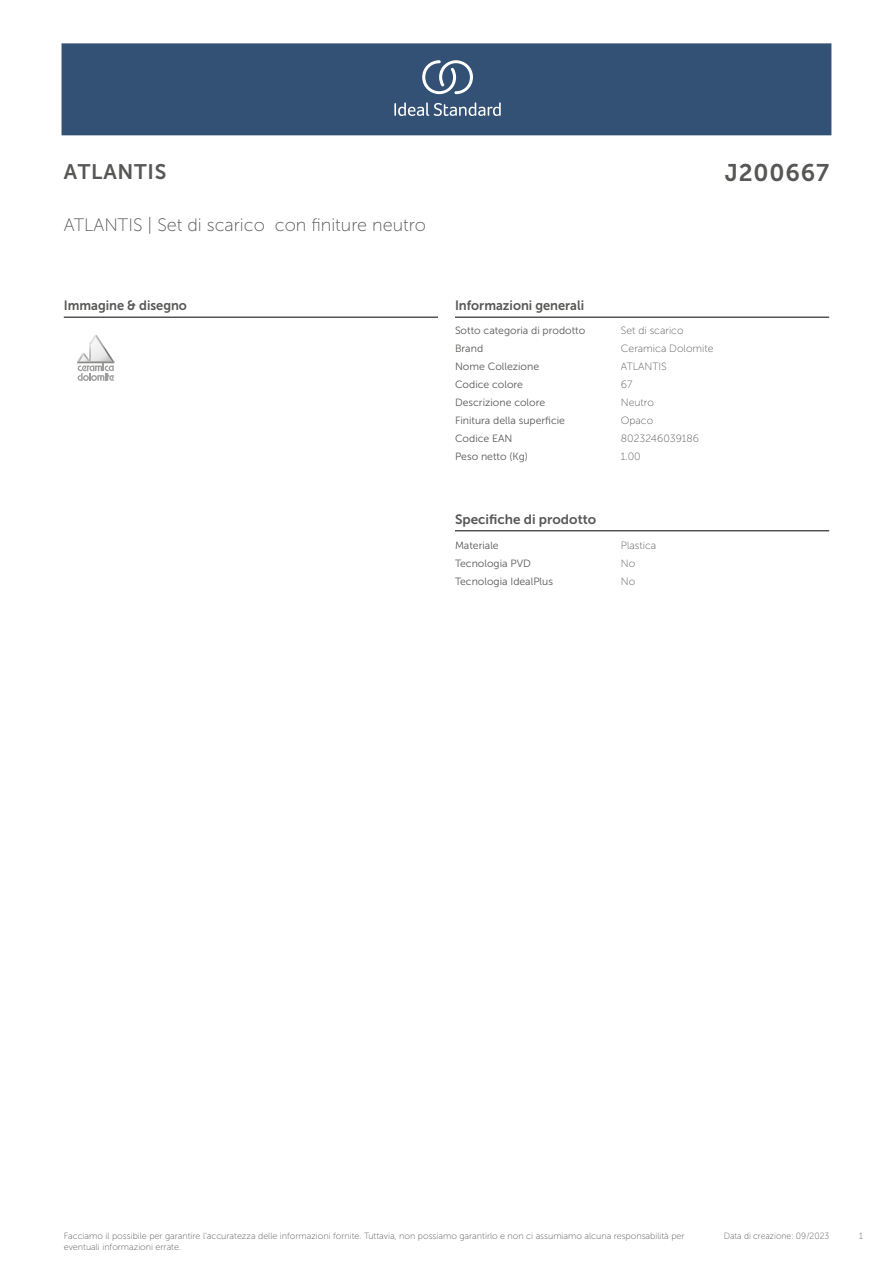
<style>
.page{position:relative;width:893px;height:1263px;background:#fff}
.page>*{position:absolute;margin:0;border:0;box-sizing:border-box;transform-origin:0 0}
.t1{font:24px "Museo Sans 700";letter-spacing:.035em;color:#575756}
.t2{font:21px "Museo Sans 700";letter-spacing:.035em;color:#575756}
.t3{font:18px "Museo Sans 100";color:#575756}
.t4{font:13.5px "Museo Sans 700";color:#575756;scale:.95 1}
.t5{font:13.5px "Museo Sans 700";color:#575756}
.t6{font:10.5px "Museo Sans 300";color:#575756}
.t7{font:10.5px "Museo Sans 100";color:#575756}
.t8{font:9px "Museo Sans 100";color:#575756}
.t9{font:9px "Museo Sans 100";color:#575756;scale:.95 1}
</style>
<div class="page">
<div style="left:62px;top:43px;width:769px;height:92px;background:#335075"></div>
<svg style="left:394px;top:102px;width:107px;height:14px"></svg>
<svg style="left:422px;top:60px;width:51px;height:34px"></svg>
<hr style="left:455px;top:317px;width:374px;height:1px;background:#000">
<hr style="left:455px;top:530px;width:374px;height:1px;background:#000">
<hr style="left:64px;top:317px;width:374px;height:1px;background:#000">
<img style="left:77px;top:335px;width:37px;height:28px">
<svg style="left:78px;top:363px;width:36px;height:18px"></svg>
<h2 class="t2" style="left:64px;top:160px;width:104px">ATLANTIS</h2>
<h1 class="t1" style="left:725px;top:160px;width:106px">J200667</h1>
<h3 class="t3" style="left:64px;top:215px;width:364px">ATLANTIS | Set di scarico con finiture neutro</h3>
<h3 class="t4" style="left:64px;top:298px;width:131px">Immagine &amp; disegno</h3>
<h3 class="t4" style="left:455px;top:298px;width:138px">Informazioni generali</h3>
<p class="t6" style="left:455px;top:324px;width:132px">Sotto categoria di prodotto</p>
<p class="t7" style="left:621px;top:325px;width:64px">Set di scarico</p>
<p class="t6" style="left:455px;top:343px;width:30px">Brand</p>
<p class="t7" style="left:621px;top:343px;width:94px">Ceramica Dolomite</p>
<p class="t6" style="left:455px;top:361px;width:86px">Nome Collezione</p>
<p class="t7" style="left:621px;top:361px;width:47px">ATLANTIS</p>
<p class="t6" style="left:455px;top:379px;width:70px">Codice colore</p>
<p class="t7" style="left:621px;top:379px;width:13px">67</p>
<p class="t6" style="left:455px;top:397px;width:92px">Descrizione colore</p>
<p class="t7" style="left:621px;top:397px;width:35px">Neutro</p>
<p class="t6" style="left:455px;top:415px;width:112px">Finitura della superficie</p>
<p class="t7" style="left:621px;top:415px;width:34px">Opaco</p>
<p class="t6" style="left:455px;top:433px;width:59px">Codice EAN</p>
<p class="t7" style="left:621px;top:433px;width:80px">8023246039186</p>
<p class="t6" style="left:455px;top:451px;width:74px">Peso netto (Kg)</p>
<p class="t7" style="left:621px;top:451px;width:21px">1.00</p>
<h3 class="t5" style="left:455px;top:512px;width:143px">Specifiche di prodotto</h3>
<p class="t6" style="left:455px;top:540px;width:45px">Materiale</p>
<p class="t7" style="left:621px;top:540px;width:37px">Plastica</p>
<p class="t6" style="left:455px;top:558px;width:77px">Tecnologia PVD</p>
<p class="t7" style="left:621px;top:558px;width:16px">No</p>
<p class="t6" style="left:455px;top:576px;width:100px">Tecnologia IdealPlus</p>
<p class="t7" style="left:621px;top:576px;width:16px">No</p>
<p class="t9" style="left:724px;top:1231px;width:112px">Data di creazione: 09/2023</p>
<p class="t8" style="left:64px;top:1231px;width:622px">Facciamo il possibile per garantire l‘accuratezza delle informazioni fornite. Tuttavia, non possiamo garantirlo e non ci assumiamo alcuna responsabilità per</p>
<p class="t9" style="left:859px;top:1231px;width:5px">1</p>
<p class="t8" style="left:64px;top:1242px;width:119px">eventuali informazioni errate.</p>
</div>
